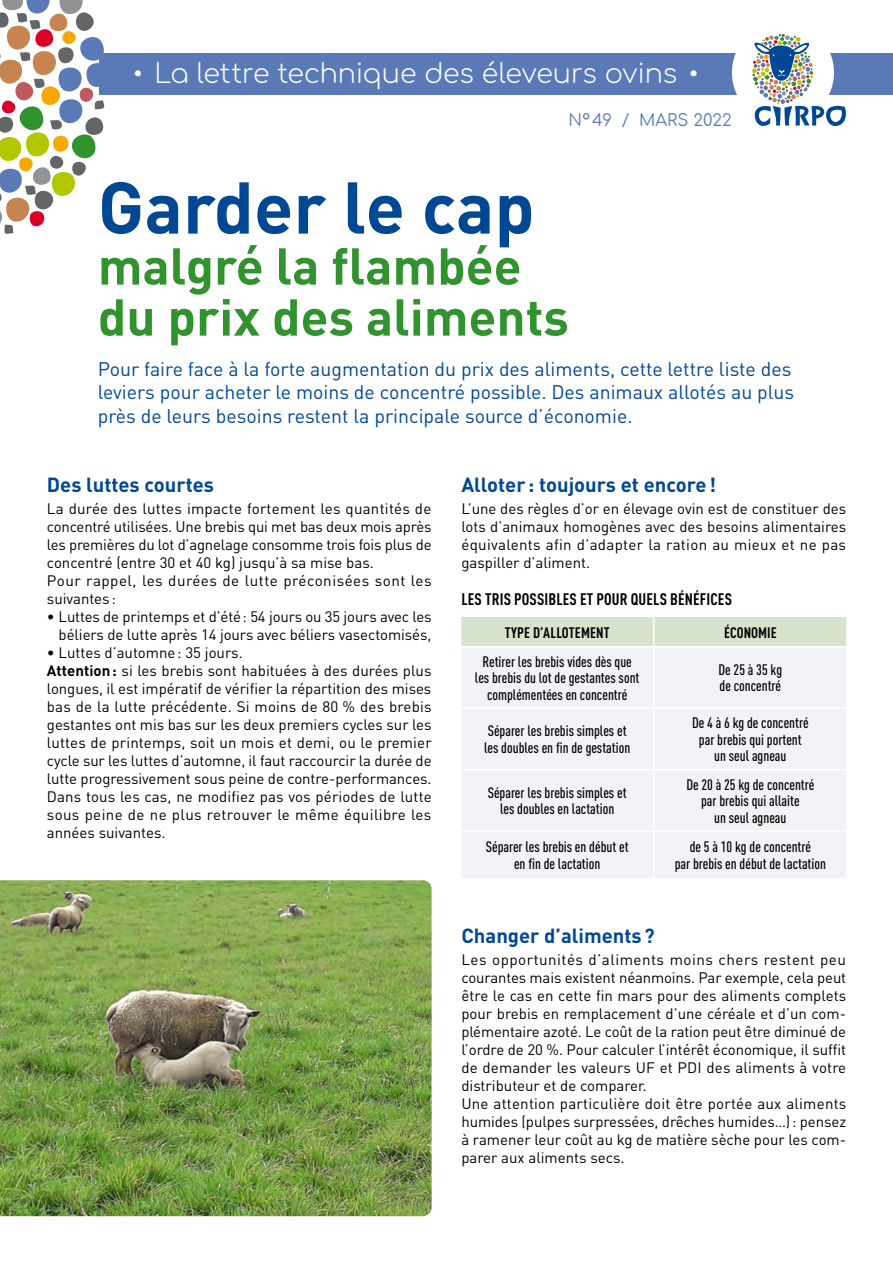
<style>
.page{position:relative;width:893px;height:1263px;background:#fff}
.page>*{position:absolute;margin:0;border:0;box-sizing:border-box;transform-origin:0 0}
.t1{font:700 72px "DIN Pro";color:#004894}
.t2{font:700 51px/51px "DIN Pro";color:#31932e}
.t3{font:300 27px "Comfortaa";letter-spacing:-.01em;color:#fff}
.t4{font:700 20.25px "DIN Pro";color:#004894}
.t5{font:19.5px/23.4px "DIN Pro";color:#004894}
.t6{font:700 condensed 16.5px "DIN Pro";letter-spacing:.01em;color:#000}
.t7{font:16.5px "Comfortaa";letter-spacing:.01em;color:#5a7ab7}
.t8{font:15px/18px "DIN Pro";color:#000}
.t9{font:500 condensed 15px/16.5px "DIN Pro";color:#000;text-align:center}
.t10{font:700 condensed 15px "DIN Pro";letter-spacing:.01em;color:#000}
.s1{font-weight:700}
</style>
<div class="page">
<div style="left:100px;top:53px;width:793px;height:42px;background:#5a7ab7"></div>
<svg style="left:0;top:0;width:105px;height:239px"></svg>
<img style="left:0;top:880px;width:432px;height:336px">
<div style="left:732px;top:22px;width:102px;height:102px;background:#fff;border-radius:50%"></div>
<svg style="left:752px;top:34px;width:94px;height:92px"></svg>
<div style="left:462px;top:648px;width:384px;height:230px;background:#f1f3f6"></div>
<div style="left:461px;top:617px;width:385px;height:29px;background:#d7e3ca"></div>
<hr style="left:461px;top:769px;width:193px;height:1px;background:#fff">
<hr style="left:654px;top:769px;width:192px;height:1px;background:#fff">
<hr style="left:461px;top:830px;width:193px;height:2px;background:#fff">
<hr style="left:654px;top:830px;width:192px;height:2px;background:#fff">
<hr style="left:653px;top:647px;width:1px;height:60px;background:#fff">
<hr style="left:461px;top:707px;width:193px;height:2px;background:#fff">
<hr style="left:654px;top:707px;width:192px;height:2px;background:#fff">
<hr style="left:653px;top:709px;width:1px;height:60px;background:#fff">
<hr style="left:653px;top:770px;width:1px;height:60px;background:#fff">
<hr style="left:653px;top:832px;width:1px;height:46px;background:#fff">
<h3 class="t3" style="left:133px;top:49px;width:568px">• La lettre technique des éleveurs ovins •</h3>
<p class="t7" style="left:568px;top:105px;width:165px">N°49 / MARS 2022</p>
<h1 class="t1" style="left:98px;top:148px;width:438px">Garder le cap</h1>
<h2 class="t2" style="left:98px;top:235px;width:473px">malgré la flambée du prix des aliments</h2>
<h3 class="t5" style="left:98px;top:356px;width:698px">Pour faire face à la forte augmentation du prix des aliments, cette lettre liste des leviers pour acheter le moins de concentré possible. Des animaux allotés au plus près de leurs besoins restent la principale source d’économie.</h3>
<h3 class="t4" style="left:47px;top:467px;width:169px">Des luttes courtes</h3>
<p class="t8" style="left:47px;top:499px;width:386px">La durée des luttes impacte fortement les quantités de concentré utilisées. Une brebis qui met bas deux mois après les premières du lot d’agnelage consomme trois fois plus de concentré (entre 30 et 40 kg) jusqu’à sa mise bas.<br>Pour rappel, les durées de lutte préconisées sont les suivantes :</p>
<p class="t8" style="left:47px;top:607px;width:386px;text-align:right">• Luttes de printemps et d’été: 54 jours ou 35 jours avec les béliers de lutte après 14 jours avec béliers vasectomisés,</p>
<p class="t8" style="left:47px;top:643px;width:386px">• Luttes d’automne: 35 jours.<br><span class="s1">Attention:</span> si les brebis sont habituées à des durées plus longues, il est impératif de vérifier la répartition des mises bas de la lutte précédente. Si moins de 80 % des brebis gestantes ont mis bas sur les deux premiers cycles sur les luttes de printemps, soit un mois et demi, ou le premier cycle sur les luttes d’automne, il faut raccourcir la durée de lutte progressivement sous peine de contre-performances.<br>Dans tous les cas, ne modifiez pas vos périodes de lutte sous peine de ne plus retrouver le même équilibre les années suivantes.</p>
<h3 class="t4" style="left:461px;top:467px;width:256px">Alloter : toujours et encore!</h3>
<p class="t8" style="left:461px;top:499px;width:386px;text-align:justify">L’une des règles d’or en élevage ovin est de constituer des lots d’animaux homogènes avec des besoins alimentaires équivalents afin d’adapter la ration au mieux et ne pas gaspiller d’aliment.</p>
<p class="t6" style="left:461px;top:586px;width:272px">LES TRIS POSSIBLES ET POUR QUELS BÉNÉFICES</p>
<p class="t10" style="left:505px;top:621px;width:107px">TYPE D’ALLOTEMENT</p>
<p class="t10" style="left:724px;top:621px;width:54px">ÉCONOMIE</p>
<p class="t9" style="left:475px;top:652px;width:166px">Retirer les brebis vides dès que les brebis du lot de gestantes sont complémentées en concentré</p>
<p class="t9" style="left:718px;top:660px;width:65px;text-align:left">De 25 à 35 kg de concentré</p>
<p class="t9" style="left:484px;top:722px;width:148px;text-align:left">Séparer les brebis simples et les doubles en fin de gestation</p>
<p class="t9" style="left:692px;top:713px;width:118px">De 4 à 6 kg de concentré par brebis qui portent un seul agneau</p>
<p class="t9" style="left:488px;top:783px;width:140px">Séparer les brebis simples et les doubles en lactation</p>
<p class="t9" style="left:686px;top:775px;width:129px">De 20 à 25 kg de concentré par brebis qui allaite<br>un seul agneau</p>
<p class="t9" style="left:486px;top:837px;width:144px">Séparer les brebis en début et en fin de lactation</p>
<p class="t9" style="left:675px;top:837px;width:153px">de 5 à 10 kg de concentré<br>par brebis en début de lactation</p>
<h3 class="t4" style="left:461px;top:919px;width:195px">Changer d’aliments?</h3>
<p class="t8" style="left:461px;top:950px;width:387px">Les opportunités d’aliments moins chers restent peu courantes mais existent néanmoins. Par exemple, cela peut être le cas en cette fin mars pour des aliments complets pour brebis en remplacement d’une céréale et d’un com&shy;plémentaire azoté. Le coût de la ration peut être diminué de l’ordre de 20 %. Pour calculer l’intérêt économique, il suffit de demander les valeurs UF et PDI des aliments à votre distributeur et de comparer.<br>Une attention particulière doit être portée aux aliments humides (pulpes surpressées, drêches humides…): pensez à ramener leur coût au kg de matière sèche pour les com&shy;parer aux aliments secs.</p>
</div>
